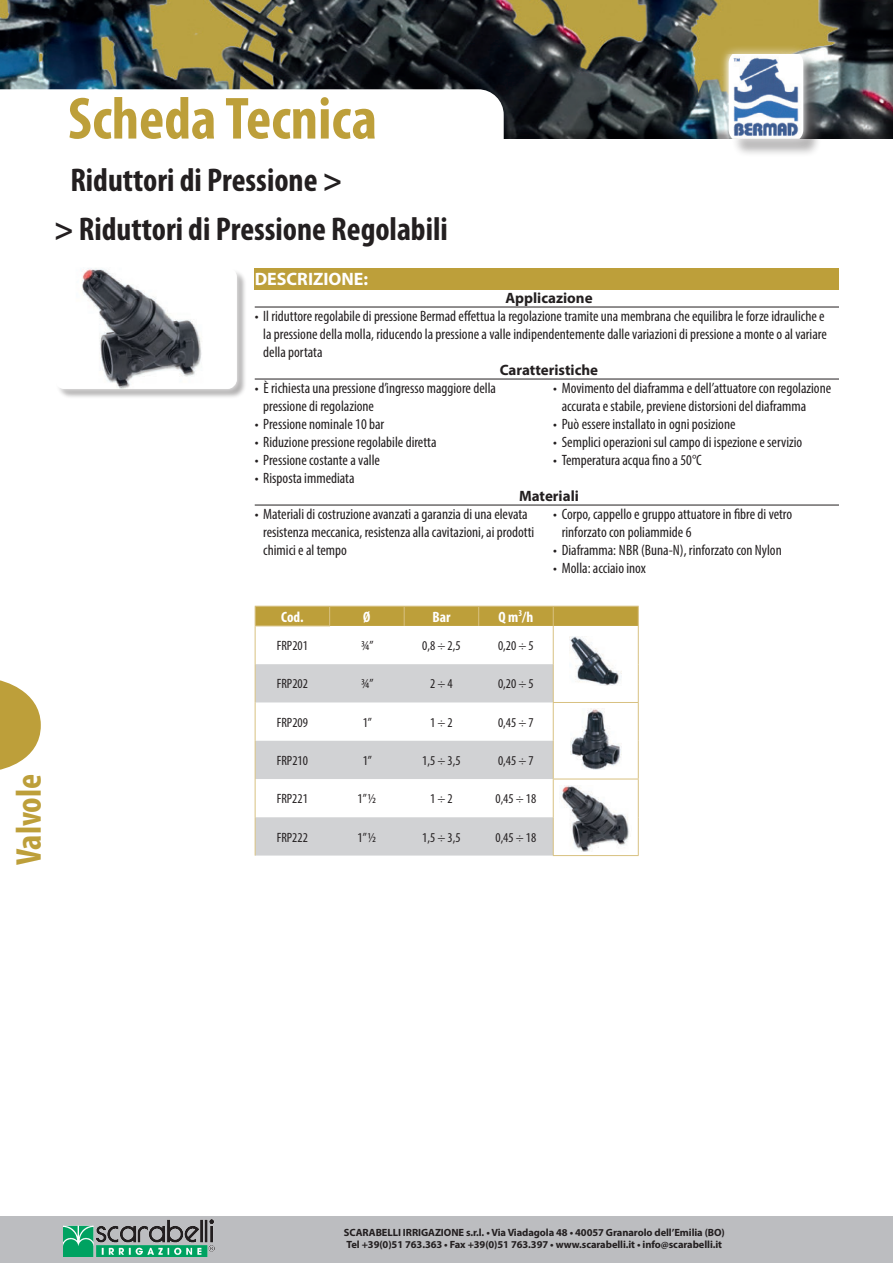
<style>
.page{position:relative;width:893px;height:1263px;background:#fff}
.page>*{position:absolute;margin:0;border:0;box-sizing:border-box;transform-origin:0 0}
.t1{font:700 condensed 60px "Myriad Pro";color:#bd9f3a}
.t2{font:700 condensed 36px "Myriad Pro";color:#bd9f3a}
.t3{font:700 condensed 33px/48.9px "Myriad Pro";color:#231f20}
.descrizione{font:700 18px "Myriad Pro";color:#fff}
.t4{font:condensed 15px/18px "Myriad Pro";color:#231f20}
.descrizione-tipo{font:700 15px "Myriad Pro";color:#231f20}
._10-bold-condensed-b{font:700 condensed 15px "Myriad Pro";color:#fff}
._9-centro-condensed{font:condensed 13.5px "Myriad Pro";color:#231f20}
.t5{font:700 10.5px/12.6px "Myriad Pro";letter-spacing:-.01em;color:#231f20}
</style>
<div class="page">
<div style="left:0;top:0;width:893px;height:141px;background:#231f20;opacity:.5"></div>
<svg style="left:0;top:89px;width:504px;height:52px"></svg>
<svg style="left:0;top:680px;width:41px;height:90px"></svg>
<div style="left:0;top:1216px;width:893px;height:47px;background:#bcbdc0"></div>
<img style="left:64px;top:1220px;width:150px;height:36px">
<div style="left:731px;top:56px;width:91px;height:102px;background:#231f20;opacity:.35"></div>
<div style="left:716px;top:44px;width:111px;height:105px;background:#fff;opacity:.75"></div>
<div style="left:731px;top:54px;width:91px;height:85px;background:#231f20;opacity:.35"></div>
<div style="left:722px;top:54px;width:88px;height:85px;background:#fff;opacity:.75"></div>
<img style="left:729px;top:54px;width:74px;height:85px">
<div style="left:255px;top:268px;width:584px;height:22px;background:#bd9f3a"></div>
<hr style="left:255px;top:307px;width:584px;height:1px;background:#231f20">
<hr style="left:255px;top:379px;width:584px;height:1px;background:#231f20">
<hr style="left:255px;top:505px;width:584px;height:1px;background:#231f20">
<div style="left:56px;top:269px;width:191px;height:130px;background:#231f20;opacity:.35"></div>
<div style="left:50px;top:262px;width:192px;height:132px;background:#fff;opacity:.75"></div>
<img style="left:55px;top:267px;width:182px;height:122px">
<svg style="left:256px;top:664px;width:297px;height:191px;fill:#d1d2d4"></svg>
<hr style="left:255px;top:626px;width:1px;height:38px;background:#d8c181">
<hr style="left:255px;top:664px;width:1px;height:38px;background:#d8c181">
<hr style="left:255px;top:702px;width:1px;height:39px;background:#d8c181">
<hr style="left:255px;top:741px;width:1px;height:38px;background:#d8c181">
<hr style="left:255px;top:779px;width:1px;height:38px;background:#d8c181">
<hr style="left:255px;top:817px;width:1px;height:38px;background:#d8c181">
<svg style="left:255px;top:606px;width:384px;height:20px;background:#bda03c"></svg>
<hr style="left:404px;top:606px;width:75px;height:1px;background:#d8c181">
<hr style="left:479px;top:606px;width:74px;height:1px;background:#d8c181">
<hr style="left:553px;top:606px;width:86px;height:1px;background:#d8c181">
<hr style="left:255px;top:625px;width:75px;height:1px;background:#d8c181">
<hr style="left:553px;top:702px;width:86px;height:1px;background:#d8c181">
<hr style="left:553px;top:779px;width:86px;height:1px;background:#d8c181">
<hr style="left:553px;top:626px;width:1px;height:38px;background:#d8c181">
<hr style="left:638px;top:626px;width:1px;height:38px;background:#d8c181">
<hr style="left:553px;top:664px;width:1px;height:38px;background:#d8c181">
<hr style="left:638px;top:664px;width:1px;height:38px;background:#d8c181">
<hr style="left:553px;top:703px;width:1px;height:38px;background:#d8c181">
<hr style="left:638px;top:703px;width:1px;height:38px;background:#d8c181">
<hr style="left:553px;top:741px;width:1px;height:38px;background:#d8c181">
<hr style="left:638px;top:741px;width:1px;height:38px;background:#d8c181">
<hr style="left:553px;top:779px;width:1px;height:38px;background:#d8c181">
<hr style="left:638px;top:779px;width:1px;height:38px;background:#d8c181">
<hr style="left:553px;top:817px;width:1px;height:38px;background:#d8c181">
<hr style="left:638px;top:817px;width:1px;height:38px;background:#d8c181">
<hr style="left:553px;top:855px;width:86px;height:1px;background:#d8c181">
<img style="left:570px;top:708px;width:51px;height:62px">
<img style="left:570px;top:636px;width:51px;height:50px">
<img style="left:560px;top:785px;width:69px;height:67px">
<h2 class="t2" style="left:9px;top:865px;width:93px;rotate:-90deg">Valvole</h2>
<h1 class="t1" style="left:68px;top:86px;width:310px">Scheda Tecnica</h1>
<h3 class="t3" style="left:54px;top:156px;width:395px;text-indent:16px">Riduttori di Pressione &gt;<br>&gt; Riduttori di Pressione Regolabili</h3>
<p class="descrizione" style="left:255px;top:267px;width:115px">DESCRIZIONE:</p>
<p class="descrizione-tipo" style="left:505px;top:288px;width:89px">Applicazione</p>
<p class="t4" style="left:263px;top:307px;width:565px;text-indent:-9px">• Il riduttore regolabile di pressione Bermad effettua la regolazione tramite una membrana che equilibra le forze idrauliche e la pressione della molla, riducendo la pressione a valle indipendentemente dalle variazioni di pressione a monte o al variare della portata</p>
<p class="descrizione-tipo" style="left:500px;top:360px;width:100px">Caratteristiche</p>
<p class="t4" style="left:263px;top:379px;width:234px;text-indent:-8px">• È richiesta una pressione d’ingresso maggiore della pressione di regolazione</p>
<p class="t4" style="left:255px;top:415px;width:131px">• Pressione nominale 10 bar</p>
<p class="t4" style="left:255px;top:433px;width:183px">• Riduzione pressione regolabile diretta</p>
<p class="t4" style="left:255px;top:451px;width:127px">• Pressione costante a valle</p>
<p class="t4" style="left:255px;top:469px;width:101px">• Risposta immediata</p>
<p class="t4" style="left:562px;top:379px;width:271px;text-indent:-9px">• Movimento del diaframma e dell’attuatore con regolazione accurata e stabile, previene distorsioni del diaframma</p>
<p class="t4" style="left:553px;top:415px;width:184px">• Può essere installato in ogni posizione</p>
<p class="t4" style="left:553px;top:433px;width:251px">• Semplici operazioni sul campo di ispezione e servizio</p>
<p class="t4" style="left:553px;top:451px;width:150px">• Temperatura acqua fino a 50°C</p>
<p class="descrizione-tipo" style="left:519px;top:486px;width:61px">Materiali</p>
<p class="t4" style="left:263px;top:505px;width:272px;text-indent:-9px">• Materiali di costruzione avanzati a garanzia di una elevata resistenza meccanica, resistenza alla cavitazioni, ai prodotti chimici e al tempo</p>
<p class="t4" style="left:562px;top:505px;width:232px;text-indent:-9px">• Corpo, cappello e gruppo attuatore in fibre di vetro rinforzato con poliammide 6</p>
<p class="t4" style="left:553px;top:541px;width:230px">• Diaframma: NBR (Buna-N), rinforzato con Nylon</p>
<p class="t4" style="left:553px;top:559px;width:94px">• Molla: acciaio inox</p>
<p class="_10-bold-condensed-b" style="left:281px;top:608px;width:24px">Cod.</p>
<p class="_10-bold-condensed-b" style="left:363px;top:608px;width:9px">Ø</p>
<p class="_10-bold-condensed-b" style="left:432px;top:608px;width:19px">Bar</p>
<p class="_10-bold-condensed-b" style="left:499px;top:608px;width:36px">Q m<sup>3</sup>/h</p>
<p class="_9-centro-condensed" style="left:277px;top:637px;width:33px">FRP201</p>
<p class="_9-centro-condensed" style="left:361px;top:637px;width:14px">¾”</p>
<p class="_9-centro-condensed" style="left:422px;top:637px;width:40px">0,8 ÷ 2,5</p>
<p class="_9-centro-condensed" style="left:498px;top:637px;width:37px">0,20 ÷ 5</p>
<p class="_9-centro-condensed" style="left:277px;top:676px;width:33px">FRP202</p>
<p class="_9-centro-condensed" style="left:361px;top:676px;width:14px">¾”</p>
<p class="_9-centro-condensed" style="left:430px;top:676px;width:24px">2 ÷ 4</p>
<p class="_9-centro-condensed" style="left:498px;top:676px;width:37px">0,20 ÷ 5</p>
<p class="_9-centro-condensed" style="left:277px;top:714px;width:33px">FRP209</p>
<p class="_9-centro-condensed" style="left:363px;top:714px;width:11px">1”</p>
<p class="_9-centro-condensed" style="left:430px;top:714px;width:24px">1 ÷ 2</p>
<p class="_9-centro-condensed" style="left:498px;top:714px;width:37px">0,45 ÷ 7</p>
<p class="_9-centro-condensed" style="left:277px;top:752px;width:33px">FRP210</p>
<p class="_9-centro-condensed" style="left:363px;top:752px;width:11px">1”</p>
<p class="_9-centro-condensed" style="left:422px;top:752px;width:40px">1,5 ÷ 3,5</p>
<p class="_9-centro-condensed" style="left:498px;top:752px;width:37px">0,45 ÷ 7</p>
<p class="_9-centro-condensed" style="left:277px;top:791px;width:33px">FRP221</p>
<p class="_9-centro-condensed" style="left:357px;top:791px;width:20px">1” ½</p>
<p class="_9-centro-condensed" style="left:430px;top:791px;width:24px">1 ÷ 2</p>
<p class="_9-centro-condensed" style="left:495px;top:791px;width:42px">0,45 ÷ 18</p>
<p class="_9-centro-condensed" style="left:277px;top:829px;width:33px">FRP222</p>
<p class="_9-centro-condensed" style="left:357px;top:829px;width:20px">1” ½</p>
<p class="_9-centro-condensed" style="left:422px;top:829px;width:40px">1,5 ÷ 3,5</p>
<p class="_9-centro-condensed" style="left:495px;top:829px;width:42px">0,45 ÷ 18</p>
<p class="t5" style="left:344px;top:1225px;width:382px">SCARABELLI IRRIGAZIONE s.r.l. • Via Viadagola 48 • 40057 Granarolo dell’Emilia (BO)<br>Tel +39(0)51 763.363 • Fax +39(0)51 763.397 • www.scarabelli.it • info@scarabelli.it</p>
</div>
